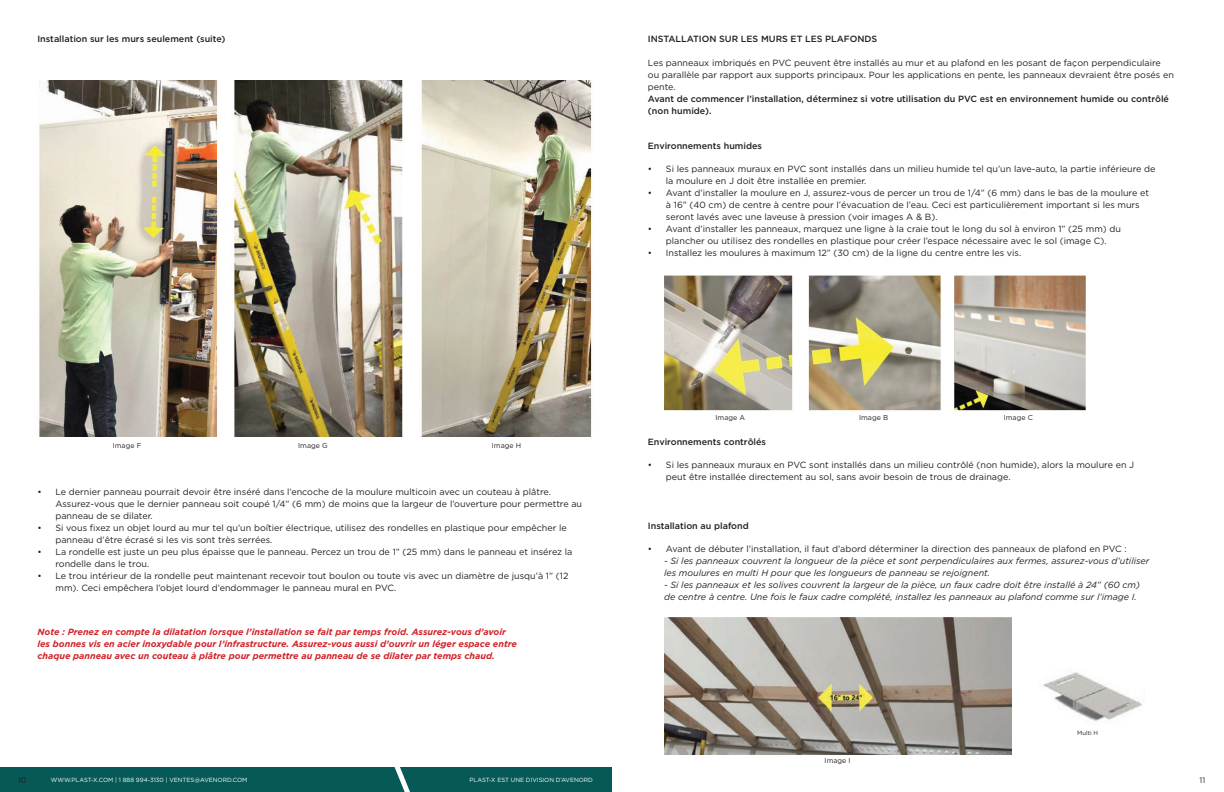
<style>
.page{position:relative;width:1224px;height:792px;background:#fff}
.page>*{position:absolute;margin:0;border:0;box-sizing:border-box;transform-origin:0 0}
.t1{font:9px/12px "Gotham";color:#231f20}
.t2{font:italic 9px/12px "Gotham";color:#231f20}
.t3{font:italic 700 9px/12px "Gotham";color:#d1232a}
.t4{font:500 9px/12px "Gotham";color:#231f20}
.t5{font:8px "Gotham";color:#231f20}
.t6{font:7.1px "Gotham";color:#231f20}
.t7{font:6px "Gotham";color:#fff}
.t8{font:6px "Gotham";color:#231f20}
</style>
<div class="page">
<div style="left:0;top:768px;width:612px;height:24px;background:#065956"></div>
<svg style="left:394px;top:767px;width:23px;height:25px"></svg>
<img style="left:39px;top:81px;width:179px;height:355px">
<img style="left:234px;top:81px;width:358px;height:355px">
<img style="left:664px;top:275px;width:422px;height:136px">
<img style="left:664px;top:618px;width:347px;height:137px">
<img style="left:1043px;top:672px;width:99px;height:50px">
<p class="t4" style="left:37px;top:32px;width:190px">Installation sur les murs seulement (suite)</p>
<p class="t6" style="left:113px;top:442px;width:30px">Image F</p>
<p class="t6" style="left:298px;top:442px;width:31px">Image G</p>
<p class="t6" style="left:492px;top:442px;width:31px">Image H</p>
<p class="t1" style="left:55px;top:485px;width:528px;text-indent:-18px">• Le dernier panneau pourrait devoir être inséré dans l’encoche de la moulure multicoin avec un couteau à plâtre.<br>Assurez-vous que le dernier panneau soit coupé 1/4” (6 mm) de moins que la largeur de l’ouverture pour permettre au panneau de se dilater.</p>
<p class="t1" style="left:55px;top:521px;width:513px;text-indent:-18px">• Si vous fixez un objet lourd au mur tel qu’un boîtier électrique, utilisez des rondelles en plastique pour empêcher le panneau d’être écrasé si les vis sont très serrées.</p>
<p class="t1" style="left:55px;top:545px;width:519px;text-indent:-18px">• La rondelle est juste un peu plus épaisse que le panneau. Percez un trou de 1” (25 mm) dans le panneau et insérez la rondelle dans le trou.</p>
<p class="t1" style="left:55px;top:569px;width:514px;text-indent:-18px">• Le trou intérieur de la rondelle peut maintenant recevoir tout boulon ou toute vis avec un diamètre de jusqu’à 1” (12 mm). Ceci empêchera l’objet lourd d’endommager le panneau mural en PVC.</p>
<p class="t3" style="left:37px;top:626px;width:481px">Note : Prenez en compte la dilatation lorsque l’installation se fait par temps froid. Assurez-vous d’avoir les bonnes vis en acier inoxydable pour l’infrastructure. Assurez-vous aussi d’ouvrir un léger espace entre chaque panneau avec un couteau à plâtre pour permettre au panneau de se dilater par temps chaud.</p>
<p class="t4" style="left:648px;top:32px;width:231px">INSTALLATION SUR LES MURS ET LES PLAFONDS</p>
<p class="t1" style="left:648px;top:56px;width:528px">Les panneaux imbriqués en PVC peuvent être installés au mur et au plafond en les posant de façon perpendiculaire ou parallèle par rapport aux supports principaux. Pour les applications en pente, les panneaux devraient être posés en pente.</p>
<p class="t4" style="left:648px;top:92px;width:523px">Avant de commencer l’installation, déterminez si votre utilisation du PVC est en environnement humide ou contrôlé (non humide).</p>
<p class="t4" style="left:648px;top:140px;width:116px">Environnements humides</p>
<p class="t1" style="left:666px;top:163px;width:491px;text-indent:-18px">• Si les panneaux muraux en PVC sont installés dans un milieu humide tel qu’un lave-auto, la partie inférieure de la moulure en J doit être installée en premier.</p>
<p class="t1" style="left:666px;top:187px;width:485px;text-indent:-18px">• Avant d’installer la moulure en J, assurez-vous de percer un trou de 1/4” (6 mm) dans le bas de la moulure et à 16” (40 cm) de centre à centre pour l’évacuation de l’eau. Ceci est particulièrement important si les murs seront lavés avec une laveuse à pression (voir images A &amp; B).</p>
<p class="t1" style="left:648px;top:223px;width:475px;text-align:center">• Avant d’installer les panneaux, marquez une ligne à la craie tout le long du sol à environ 1” (25 mm) du plancher ou utilisez des rondelles en plastique pour créer l’espace nécessaire avec le sol (image C).</p>
<p class="t1" style="left:648px;top:247px;width:375px">• Installez les moulures à maximum 12” (30 cm) de la ligne du centre entre les vis.</p>
<p class="t6" style="left:716px;top:413px;width:31px">Image A</p>
<p class="t6" style="left:859px;top:413px;width:31px">Image B</p>
<p class="t6" style="left:1004px;top:413px;width:31px">Image C</p>
<p class="t4" style="left:648px;top:436px;width:120px">Environnements contrôlés</p>
<p class="t1" style="left:666px;top:458px;width:470px;text-indent:-18px">• Si les panneaux muraux en PVC sont installés dans un milieu contrôlé (non humide), alors la moulure en J peut être installée directement au sol, sans avoir besoin de trous de drainage.</p>
<p class="t4" style="left:648px;top:520px;width:102px">Installation au plafond</p>
<p class="t1" style="left:648px;top:543px;width:480px">• Avant de débuter l’installation, il faut d’abord déterminer la direction des panneaux de plafond en PVC :</p>
<p class="t2" style="left:664px;top:555px;width:487px">- Si les panneaux couvrent la longueur de la pièce et sont perpendiculaires aux fermes, assurez-vous d’utiliser les moulures en multi H pour que les longueurs de panneau se rejoignent.</p>
<p class="t2" style="left:664px;top:579px;width:477px">- Si les panneaux et les solives couvrent la largeur de la pièce, un faux cadre doit être installé à 24” (60 cm) de centre à centre. Une fois le faux cadre complété, installez les panneaux au plafond comme sur l’image I.</p>
<p class="t6" style="left:825px;top:757px;width:28px">Image I</p>
<p class="t8" style="left:1077px;top:729px;width:22px">Multi H</p>
<p class="t5" style="left:18px;top:775px;width:10px">10</p>
<p class="t7" style="left:51px;top:777px;width:198px">WWW.PLAST-X.COM | 1 888 994-3130 | VENTES@AVENORD.COM</p>
<p class="t7" style="left:470px;top:777px;width:125px">PLAST-X EST UNE DIVISION D’AVENORD</p>
<p class="t5" style="left:1200px;top:775px;width:7px">11</p>
</div>
